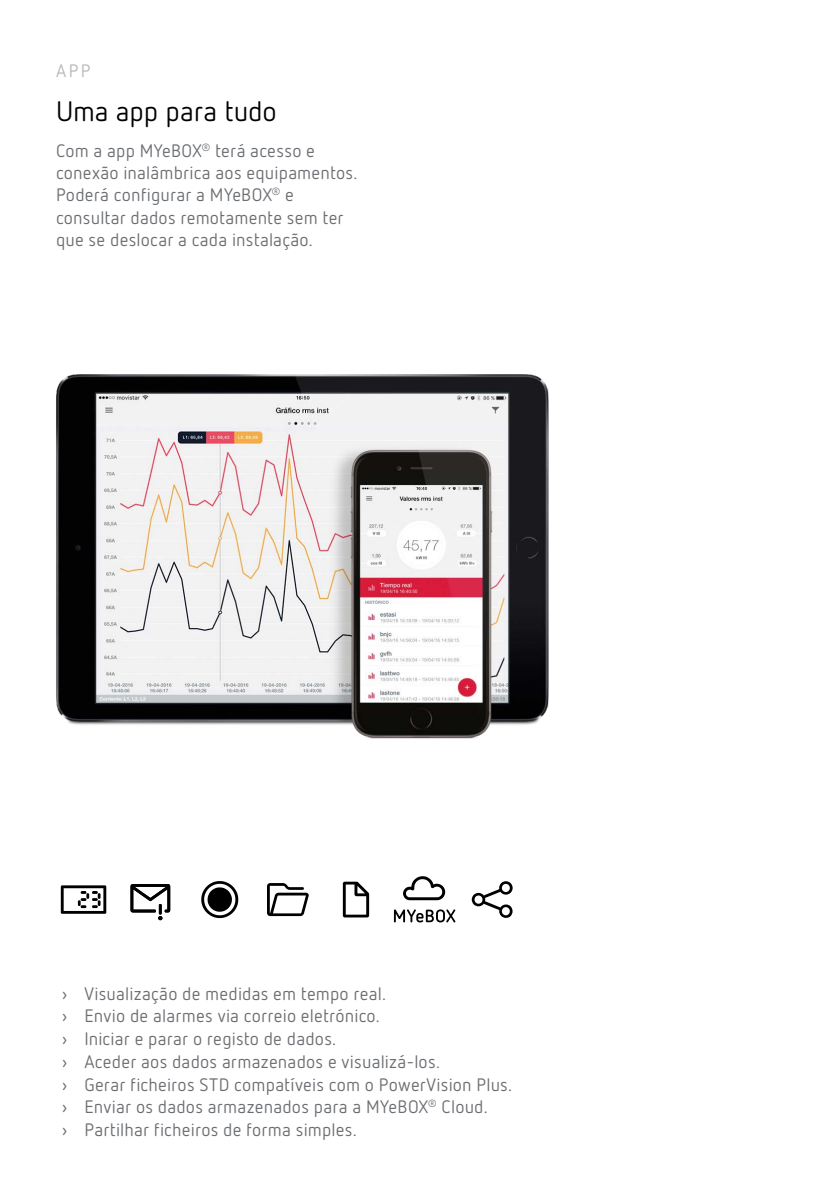
<style>
.page{position:relative;width:840px;height:1191px;background:#fff}
.page>*{position:absolute;margin:0;border:0;box-sizing:border-box;transform-origin:0 0}
.t1{font:28px "Netto Pro";letter-spacing:-.01em;color:#000}
.t2{font:18px/22.6px "Netto Pro";letter-spacing:.01em;color:#6a6d71}
.t3{font:18px "Netto Pro";color:#b6b7b7}
</style>
<div class="page">
<img style="left:56px;top:374px;width:493px;height:365px">
<svg style="left:61px;top:885px;width:45px;height:28px"></svg>
<svg style="left:130px;top:884px;width:40px;height:36px"></svg>
<svg style="left:201px;top:881px;width:37px;height:37px"></svg>
<svg style="left:267px;top:883px;width:41px;height:33px"></svg>
<svg style="left:342px;top:881px;width:27px;height:36px"></svg>
<svg style="left:471px;top:881px;width:41px;height:37px"></svg>
<svg style="left:403px;top:876px;width:42px;height:24px"></svg>
<svg style="left:394px;top:909px;width:61px;height:13px"></svg>
<p class="t3" style="left:56px;top:59px;width:36px">APP</p>
<h1 class="t1" style="left:56px;top:93px;width:222px">Uma app para tudo</h1>
<p class="t2" style="left:56px;top:139px;width:303px;line-height:22px">Com a app MYeBOX<sup>®</sup> terá acesso e conexão inalâmbrica aos equipamentos.<br>Poderá configurar a MYeBOX<sup>®</sup> e consultar dados remotamente sem ter que se deslocar a cada instalação.</p>
<p class="t2" style="left:62px;top:981px;width:452px">› Visualização de medidas em tempo real.<br>› Envio de alarmes via correio eletrónico.<br>› Iniciar e parar o registo de dados.<br>› Aceder aos dados armazenados e visualizá-los.<br>› Gerar ficheiros STD compatíveis com o PowerVision Plus. › Enviar os dados armazenados para a MYeBOX<sup>®</sup> Cloud.<br>› Partilhar ficheiros de forma simples.</p>
</div>
